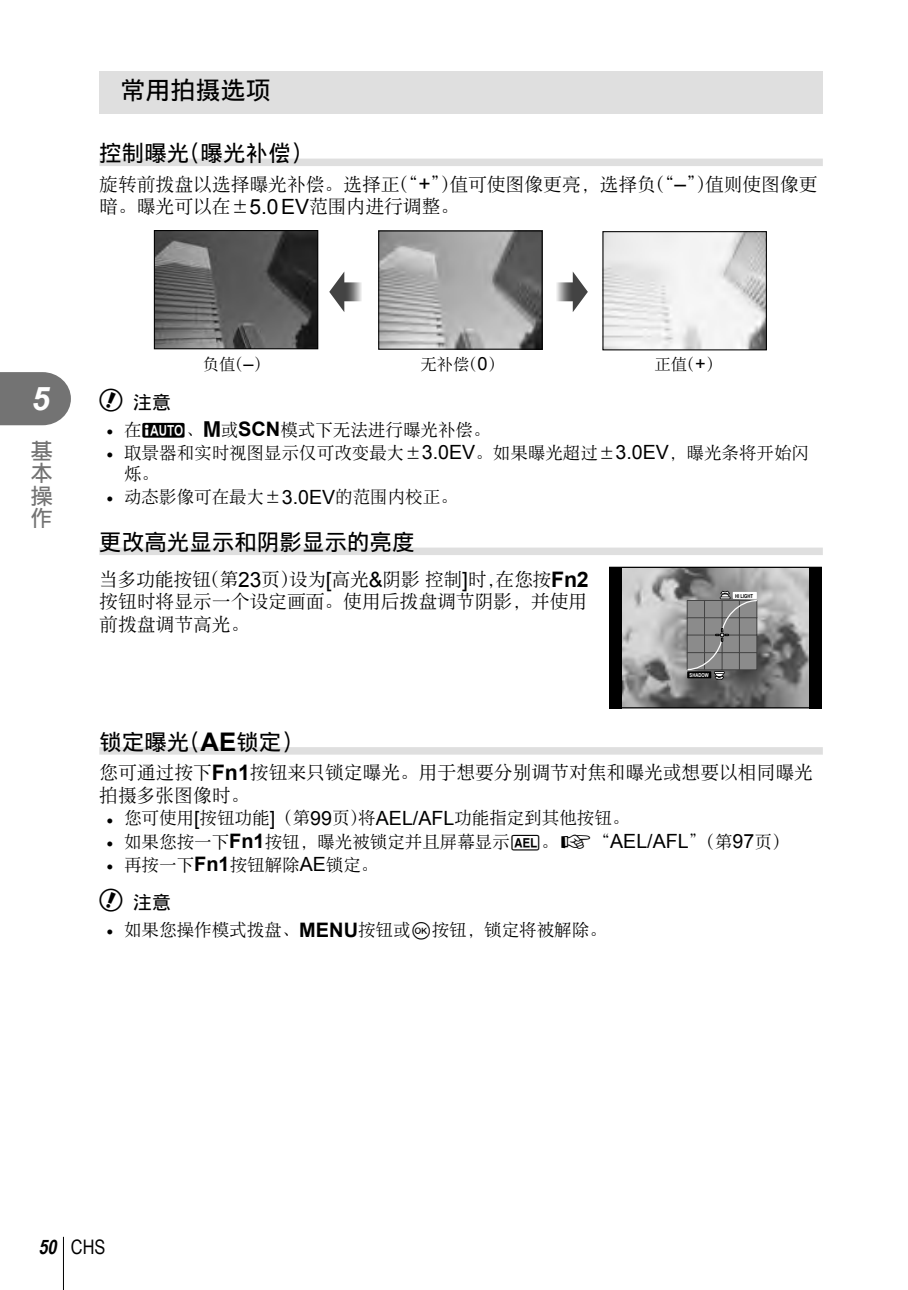
<style>
.page{position:relative;width:908px;height:1290px;background:#fff}
.page>*{position:absolute;margin:0;border:0;box-sizing:border-box;transform-origin:0 0}
.t1{font:italic 700 32.5px "Arial";color:#fff}
.t2{font:25px "DF Hei W5 A";color:#000}
.t3{font:22.5px "DF Hei W5 A";color:#000}
.t4{font:22.5px/22.5px "DF Hei W5 A";color:#737373;text-align:justify}
.t5{font:20px "Arial Narrow";color:#000}
.t6{font:18.75px/22.5px "DF Song W3 A";color:#000}
.t7{font:18.75px "DF Hei W5 A";color:#000}
.t8{font:17.5px/21px "DF Song W3 A";color:#000}
.t9{font:16.25px "DF Song W3 A";color:#000}
.t10{font:700 5.25px "Arial";color:#000;scale:.79 1}
.t11{font:700 5.25px "Arial";color:#fff;scale:.79 1}
.s1{font-family:"Arial";font-size:21px}
.s2{font-family:"Arial";font-size:18.25px}
.s3{font-family:"olympus 15";font-size:23.75px}
.s4{font-family:"Arial";font-size:19.5px}
.s5{font-family:"Olymp 16"}
.s6{font-family:"Olympus 2"}
.s7{font-family:"Arial";font-weight:700;font-size:20px}
.s8{font-family:"Arial";font-weight:700;font-size:21.5px}
.s9{font-family:"Arial";font-weight:700;font-size:25.75px}
.s10{font-family:"Olymp 11"}
.s11{font-family:"Olympus 1"}
.s12{font-family:"Olympus 7"}
.s13{font-weight:700;font-style:italic}
</style>
<div class="page">
<hr style="left:63px;top:1237px;width:1px;height:53px;background:#000">
<svg style="left:0;top:372px;width:71px;height:53px;background:#7f7f7f"></svg>
<div style="left:99px;top:159px;width:723px;height:7px;background:#dfdfdf"></div>
<div style="left:99px;top:547px;width:723px;height:8px;background:#dfdfdf"></div>
<div style="left:99px;top:747px;width:723px;height:8px;background:#dfdfdf"></div>
<div style="left:99px;top:71px;width:723px;height:42px;background:#dfdfdf"></div>
<img style="left:604px;top:233px;width:160px;height:115px">
<div style="left:602px;top:231px;width:164px;height:119px;border:1px solid #000"></div>
<img style="left:156px;top:232px;width:160px;height:115px">
<div style="left:154px;top:230px;width:164px;height:119px;border:1px solid #000"></div>
<img style="left:380px;top:232px;width:160px;height:116px">
<div style="left:378px;top:230px;width:164px;height:120px;border:1px solid #000"></div>
<svg style="left:556px;top:271px;width:31px;height:41px"></svg>
<svg style="left:329px;top:271px;width:33px;height:41px"></svg>
<svg style="left:609px;top:567px;width:212px;height:141px;background:#808080"></svg>
<h2 class="t2" style="left:120px;top:78px;width:151px">常⽤拍摄选项</h2>
<p class="t3" style="left:99px;top:142px;width:215px">控制曝光（曝光补偿）</p>
<p class="t6" style="left:99px;top:173px;width:719px">旋转前拨盘以选择曝光补偿。选择正（“<span class="s1">+</span>”）值可使图像更亮，选择负（“<span class="s1">–</span>”）值则使图像更暗。曝光可以在±<span class="s1">5.0 EV</span>范围内进⾏调整。</p>
<h1 class="t1" style="left:32px;top:381px;width:20px">5</h1>
<p class="t4" style="left:31px;top:439px;width:23px">基本操作</p>
<p class="t9" style="left:203px;top:356px;width:68px">负值（<span class="s2">–</span>）</p>
<p class="t9" style="left:420px;top:356px;width:85px">⽆补偿（<span class="s2">0</span>）</p>
<p class="t9" style="left:654px;top:356px;width:69px">正值（<span class="s2">+</span>）</p>
<p class="t7" style="left:99px;top:393px;width:73px"><span class="s3">#</span> 注意</p>
<p class="t8" style="left:106px;top:419px;width:385px"><span class="s4">•</span> 在<span class="s5">A</span>、<span class="s6">M</span>或<span class="s7">SCN</span>模式下⽆法进⾏曝光补偿。</p>
<p class="t8" style="left:124px;top:442px;width:686px;text-indent:-18px"><span class="s4">•</span> 取景器和实时视图显⽰仅可改变最⼤±<span class="s4">3.0EV</span>。如果曝光超过±<span class="s4">3.0EV</span>，曝光条将开始闪烁。</p>
<p class="t8" style="left:106px;top:486px;width:353px"><span class="s4">•</span> 动态影像可在最⼤±<span class="s4">3.0EV</span>的范围内校正。</p>
<p class="t3" style="left:99px;top:531px;width:317px">更改⾼光显⽰和阴影显⽰的亮度</p>
<p class="t6" style="left:99px;top:568px;width:490px;text-align:justify">当多功能按钮（第<span class="s1">23</span>页）设为<span class="s1">[</span>⾼光<span class="s1">&amp;</span>阴影控制<span class="s1">]</span>时，在您按<span class="s8">Fn2</span>按钮时将显⽰⼀个设定画⾯。使⽤后拨盘调节阴影，并使⽤前拨盘调节⾼光。</p>
<p class="t10" style="left:734px;top:593px;width:24px">HI LIGHT</p>
<p class="t11" style="left:689px;top:672px;width:26px">SHADOW</p>
<p class="t3" style="left:99px;top:730px;width:206px">锁定曝光（<span class="s9">AE</span>锁定）</p>
<p class="t6" style="left:99px;top:761px;width:715px">您可通过按下<span class="s8">Fn1</span>按钮来只锁定曝光。⽤于想要分别调节对焦和曝光或想要以相同曝光拍摄多张图像时。</p>
<p class="t8" style="left:106px;top:808px;width:524px"><span class="s4">•</span> 您可使⽤<span class="s4">[</span>按钮功能<span class="s4">]</span>（第<span class="s4">99</span>页）将<span class="s4">AEL/AFL</span>功能指定到其他按钮。</p>
<p class="t8" style="left:106px;top:831px;width:684px"><span class="s4">•</span> 如果您按⼀下<span class="s7">Fn1</span>按钮，曝光被锁定并且屏幕显⽰<span class="s10">u</span>。<span class="s11">g</span> “<span class="s4">AEL/AFL</span>”（第<span class="s4">97</span>页）</p>
<p class="t8" style="left:106px;top:854px;width:273px"><span class="s4">•</span> 再按⼀下<span class="s7">Fn1</span>按钮解除<span class="s4">AE</span>锁定。</p>
<p class="t7" style="left:99px;top:893px;width:73px"><span class="s3">#</span> 注意</p>
<p class="t8" style="left:106px;top:919px;width:501px"><span class="s4">•</span> 如果您操作模式拨盘、<span class="s7">MENU</span>按钮或<span class="s12">Q</span>按钮，锁定将被解除。</p>
<p class="t5" style="left:38px;top:1235px;width:69px"><span class="s13">50</span> CHS</p>
</div>
